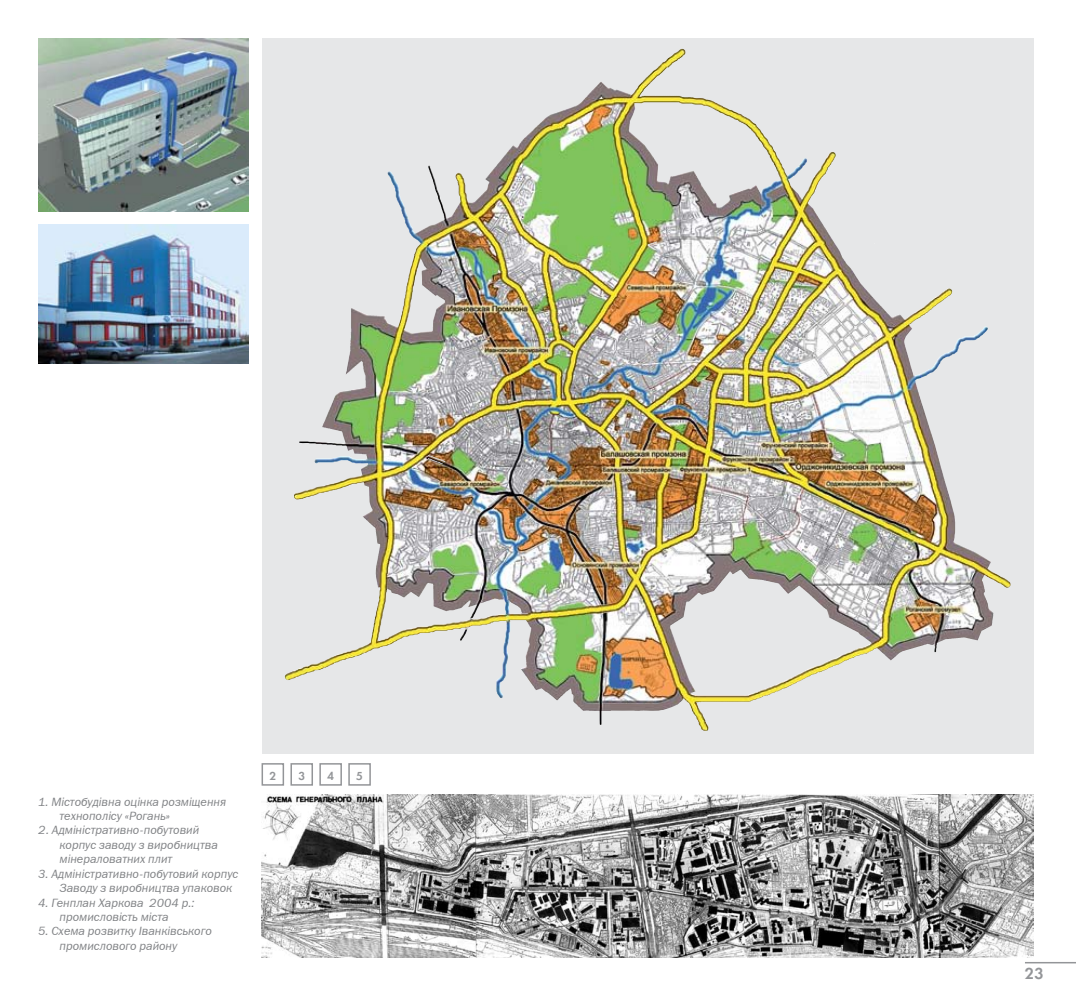
<style>
.page{position:relative;width:1076px;height:1000px;background:#fff}
.page>*{position:absolute;margin:0;border:0;box-sizing:border-box;transform-origin:0 0}
.t1{font:16.5px "Futura Demi C";color:#939598}
.t2{font:italic 12px/14.4px "Franklin Gothic Book C";color:#808285}
.t3{font:12px "Futura Demi C";color:#939598}
</style>
<div class="page">
<hr style="left:1025px;top:961px;width:51px;height:2px;background:#939598">
<img style="left:262px;top:38px;width:771px;height:715px">
<img style="left:38px;top:38px;width:211px;height:173px">
<img style="left:261px;top:794px;width:772px;height:163px">
<img style="left:605px;top:49px;width:76px;height:46px">
<div style="left:261px;top:763px;width:23px;height:22px;border:2px solid #939598"></div>
<div style="left:319px;top:763px;width:23px;height:22px;border:2px solid #939598"></div>
<div style="left:290px;top:763px;width:23px;height:22px;border:2px solid #939598"></div>
<img style="left:38px;top:224px;width:211px;height:139px">
<div style="left:348px;top:763px;width:23px;height:22px;border:2px solid #939598"></div>
<p class="t2" style="left:60px;top:794px;width:168px;text-indent:-21px">1. Містобудівна оцінка розміщення технополісу «Рогань»</p>
<p class="t2" style="left:60px;top:822px;width:160px;text-indent:-21px">2. Адміністративно-побутовий корпус заводу з виробництва мінераловатних плит</p>
<p class="t2" style="left:60px;top:866px;width:180px;text-indent:-21px">3. Адміністративно-побутовий корпус<br>Заводу з виробництва упаковок</p>
<p class="t2" style="left:38px;top:894px;width:158px;text-align:center">4. Генплан Харкова 2004 р.: промисловість міста</p>
<p class="t2" style="left:60px;top:923px;width:154px;text-indent:-21px">5. Схема розвитку Іванківського промислового району</p>
<p class="t3" style="left:269px;top:768px;width:8px">2</p>
<p class="t3" style="left:298px;top:768px;width:8px">3</p>
<p class="t3" style="left:327px;top:768px;width:8px">4</p>
<p class="t3" style="left:356px;top:768px;width:8px">5</p>
<h1 class="t1" style="left:1025px;top:963px;width:20px">23</h1>
</div>
